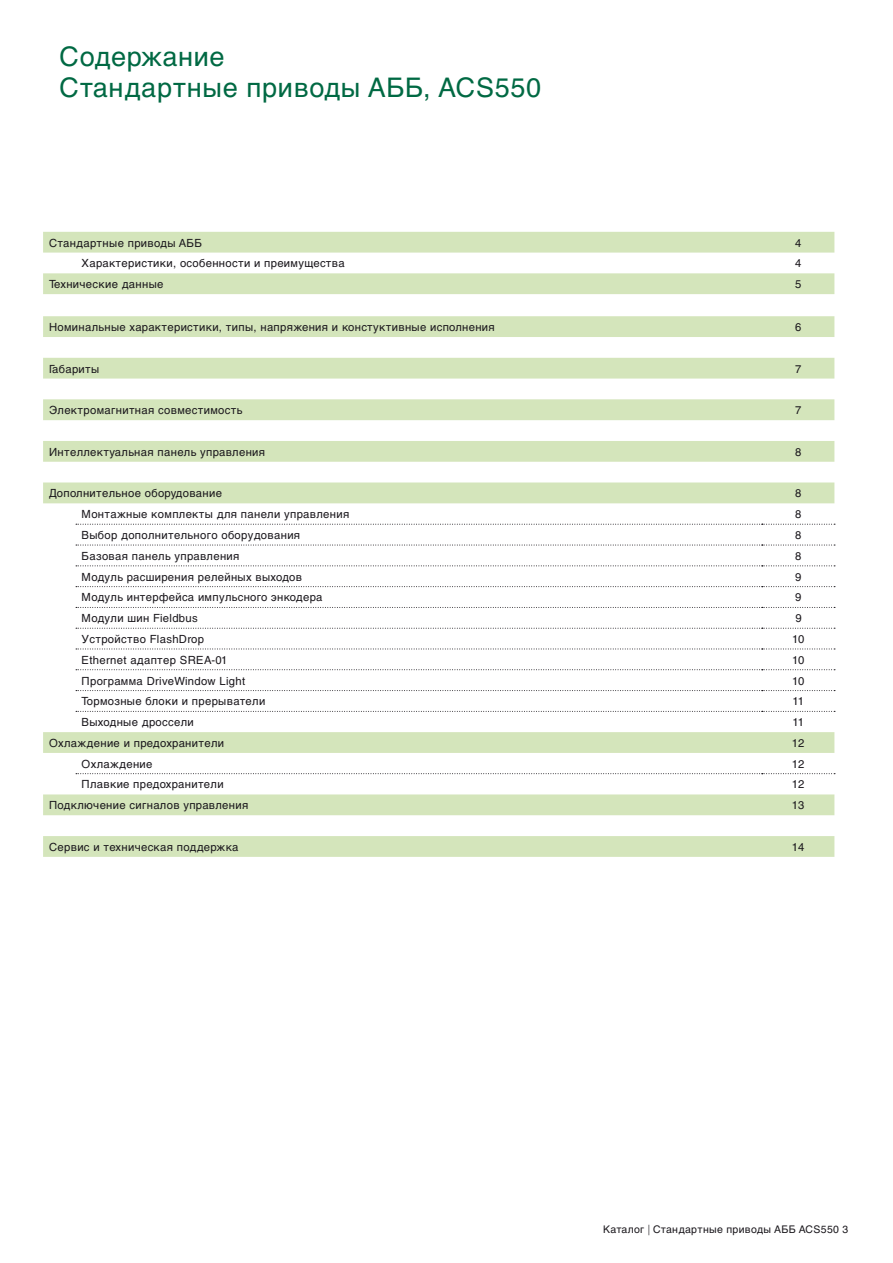
<style>
.page{position:relative;width:893px;height:1263px;background:#fff}
.page>*{position:absolute;margin:0;border:0;box-sizing:border-box;transform-origin:0 0}
.t1{font:27px/31.5px "Helvetica Cyr Upright";letter-spacing:.025em;color:#006943}
.t2{font:11.25px "Helvetica Cyr Upright";letter-spacing:.03em;color:#1a171c}
.t3{font:10.5px "Helvetica Cyr Upright";letter-spacing:.03em;color:#1a171c}
.s1{font-family:"Helvetica Neue";font-weight:300}
</style>
<div class="page">
<svg style="left:43px;top:232px;width:791px;height:625px"></svg>
<svg style="left:76px;top:524px;width:759px;height:1px"></svg>
<svg style="left:76px;top:545px;width:759px;height:1px"></svg>
<svg style="left:76px;top:566px;width:759px;height:1px"></svg>
<svg style="left:76px;top:586px;width:759px;height:1px"></svg>
<svg style="left:76px;top:607px;width:759px;height:1px"></svg>
<svg style="left:76px;top:628px;width:759px;height:1px"></svg>
<svg style="left:76px;top:649px;width:759px;height:1px"></svg>
<svg style="left:76px;top:669px;width:759px;height:1px"></svg>
<svg style="left:76px;top:690px;width:759px;height:1px"></svg>
<svg style="left:76px;top:711px;width:759px;height:1px"></svg>
<svg style="left:76px;top:773px;width:759px;height:1px"></svg>
<h1 class="t1" style="left:59px;top:44px;width:483px">Содержание<br>Стандартные приводы AББ, ACS550</h1>
<p class="t2" style="left:49px;top:239px;width:154px">Стандартные приводы AББ</p>
<p class="t2" style="left:795px;top:239px;width:8px">4</p>
<p class="t2" style="left:82px;top:259px;width:265px">Характеристики, особенности и преимущества</p>
<p class="t2" style="left:795px;top:259px;width:8px">4</p>
<p class="t2" style="left:49px;top:280px;width:116px">Технические данные</p>
<p class="t2" style="left:795px;top:280px;width:8px">5</p>
<p class="t2" style="left:49px;top:323px;width:447px">Номинальные характеристики, типы, напряжения и констуктивные исполнения</p>
<p class="t2" style="left:795px;top:323px;width:8px">6</p>
<p class="t2" style="left:49px;top:365px;width:52px">Габариты</p>
<p class="t2" style="left:795px;top:365px;width:8px">7</p>
<p class="t2" style="left:49px;top:406px;width:195px">Электромагнитная совместимость</p>
<p class="t2" style="left:795px;top:406px;width:8px">7</p>
<p class="t2" style="left:49px;top:448px;width:218px">Интеллектуальная панель управления</p>
<p class="t2" style="left:795px;top:448px;width:8px">8</p>
<p class="t2" style="left:49px;top:489px;width:174px">Дополнительное оборудование</p>
<p class="t2" style="left:795px;top:489px;width:8px">8</p>
<p class="t2" style="left:82px;top:510px;width:269px">Монтажные комплекты для панели управления</p>
<p class="t2" style="left:795px;top:510px;width:8px">8</p>
<p class="t2" style="left:82px;top:531px;width:220px">Выбор дополнительного оборудования</p>
<p class="t2" style="left:795px;top:531px;width:8px">8</p>
<p class="t2" style="left:82px;top:552px;width:159px">Базовая панель управления</p>
<p class="t2" style="left:795px;top:552px;width:8px">8</p>
<p class="t2" style="left:82px;top:573px;width:222px">Модуль расширения релейных выходов</p>
<p class="t2" style="left:795px;top:573px;width:8px">9</p>
<p class="t2" style="left:82px;top:593px;width:242px">Модуль интерфейса импульсного энкодера</p>
<p class="t2" style="left:795px;top:593px;width:8px">9</p>
<p class="t2" style="left:82px;top:614px;width:118px">Модули шин Fieldbus</p>
<p class="t2" style="left:795px;top:614px;width:8px">9</p>
<p class="t2" style="left:82px;top:635px;width:124px">Устройство FlashDrop</p>
<p class="t2" style="left:792px;top:635px;width:14px">10</p>
<p class="t2" style="left:82px;top:656px;width:147px">Ethernet адаптер SREA-01</p>
<p class="t2" style="left:792px;top:656px;width:14px">10</p>
<p class="t2" style="left:82px;top:677px;width:165px">Программа DriveWindow Light</p>
<p class="t2" style="left:792px;top:677px;width:14px">10</p>
<p class="t2" style="left:82px;top:697px;width:185px">Тормозные блоки и прерыватели</p>
<p class="t2" style="left:792px;top:697px;width:13px">11</p>
<p class="t2" style="left:82px;top:718px;width:114px">Выходные дроссели</p>
<p class="t2" style="left:792px;top:718px;width:13px">11</p>
<p class="t2" style="left:49px;top:739px;width:176px">Охлаждение и предохранители</p>
<p class="t2" style="left:792px;top:739px;width:14px">12</p>
<p class="t2" style="left:82px;top:760px;width:72px">Охлаждение</p>
<p class="t2" style="left:792px;top:760px;width:14px">12</p>
<p class="t2" style="left:82px;top:780px;width:143px">Плавкие предохранители</p>
<p class="t2" style="left:792px;top:780px;width:14px">12</p>
<p class="t2" style="left:49px;top:801px;width:201px">Подключение сигналов управления</p>
<p class="t2" style="left:792px;top:801px;width:14px">13</p>
<p class="t2" style="left:49px;top:843px;width:191px">Сервис и техническая поддержка</p>
<p class="t2" style="left:792px;top:843px;width:14px">14</p>
<p class="t3" style="left:603px;top:1226px;width:247px">Kаталог <span class="s1">|</span> Стандартные приводы AББ ACS550 3</p>
</div>
